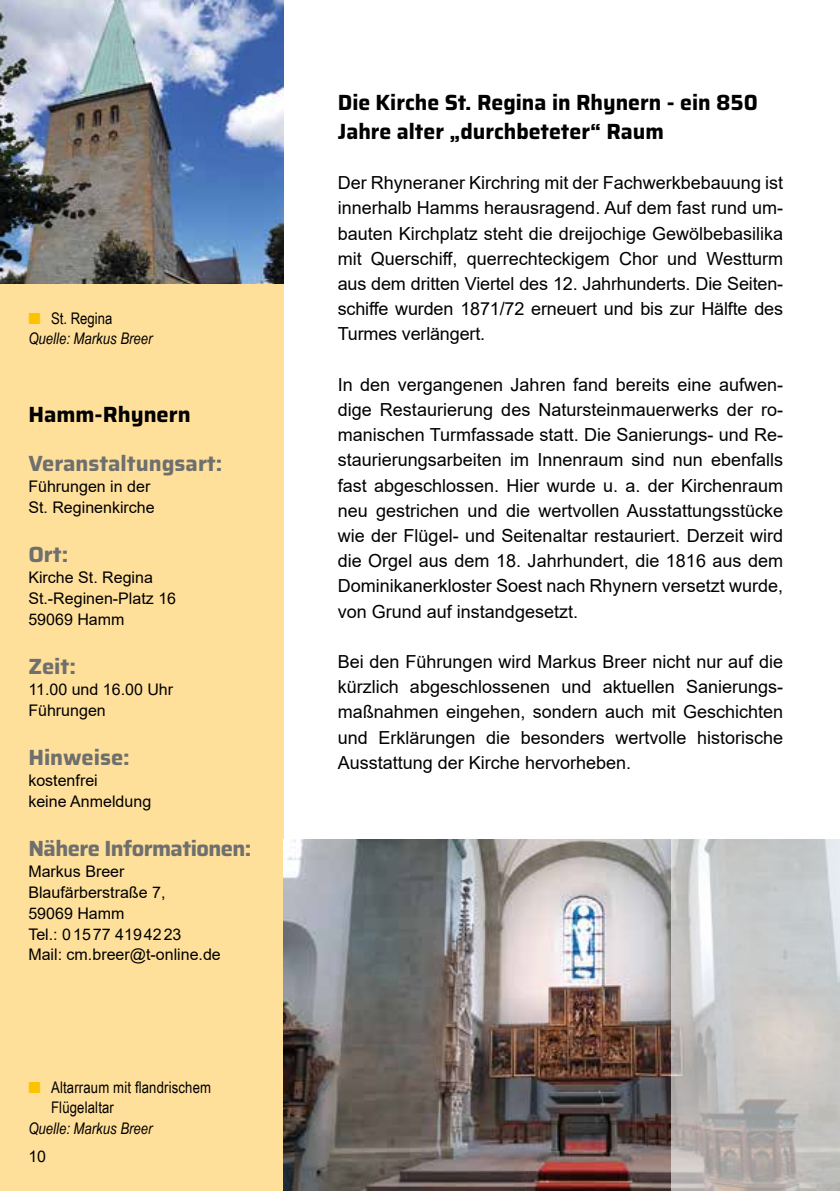
<style>
.page{position:relative;width:840px;height:1191px;background:#fff}
.page>*{position:absolute;margin:0;border:0;box-sizing:border-box;transform-origin:0 0}
.t1{font:700 22px/28.6px "Saira";color:#000}
.t2{font:700 22px "Saira";color:#6f6f6e}
.t3{font:700 22px "Saira";letter-spacing:-.025em;color:#6f6f6e}
.t4{font:18px/25.2px "Arial";color:#000;text-align:justify}
.t5{font:16px/20.8px "Arial";color:#000}
.t6{font:italic 16px/20.8px "Arial Narrow";color:#000}
.t7{font:16px/20.8px "Arial Narrow";letter-spacing:.01em;color:#000}
.s1{color:#fdc200}
.s2{font-style:normal}
</style>
<div class="page">
<div style="left:0;top:0;width:283px;height:1191px;background:#ffe09b"></div>
<img style="left:0;top:0;width:283px;height:283px">
<img style="left:283px;top:839px;width:388px;height:352px">
<svg style="left:671px;top:839px;width:168px;height:352px;fill:#c7c8c7"></svg>
<p class="t6" style="left:28px;top:307px;width:125px"><span class="s1">■</span> <span class="s2">St. Regina<br></span>Quelle: Markus Breer</p>
<p class="t1" style="left:28px;top:400px;width:164px">Hamm-Rhynern</p>
<p class="t2" style="left:28px;top:446px;width:195px">Veranstaltungsart:</p>
<p class="t5" style="left:28px;top:476px;width:128px">Führungen in der<br>St. Reginenkirche</p>
<p class="t2" style="left:28px;top:537px;width:42px">Ort:</p>
<p class="t5" style="left:28px;top:567px;width:149px">Kirche St. Regina<br>St.-Reginen-Platz 16<br>59069 Hamm</p>
<p class="t2" style="left:28px;top:649px;width:49px">Zeit:</p>
<p class="t5" style="left:28px;top:679px;width:146px">11.00 und 16.00 Uhr<br>Führungen</p>
<p class="t2" style="left:28px;top:740px;width:103px">Hinweise:</p>
<p class="t5" style="left:28px;top:770px;width:124px">kostenfrei<br>keine Anmeldung</p>
<p class="t3" style="left:28px;top:831px;width:224px">Nähere Informationen:</p>
<p class="t5" style="left:28px;top:861px;width:194px">Markus Breer<br>Blaufärberstraße 7,<br>59069 Hamm<br>Tel.: 01577 4194223<br>Mail: cm.breer@t-online.de</p>
<p class="t7" style="left:51px;top:1076px;width:161px;text-indent:-23px"><span class="s1">■</span> Altarraum mit flandrischem<br>Flügelaltar</p>
<p class="t6" style="left:28px;top:1118px;width:125px">Quelle: Markus Breer</p>
<p class="t5" style="left:28px;top:1145px;width:19px">10</p>
<p class="t1" style="left:337px;top:88px;width:421px">Die Kirche St. Regina in Rhynern - ein 850<br>Jahre alter „durchbeteter“ Raum</p>
<p class="t4" style="left:337px;top:170px;width:447px">Der Rhyneraner Kirchring mit der Fachwerkbebauung ist innerhalb Hamms herausragend. Auf dem fast rund um&shy;bauten Kirchplatz steht die dreijochige Gewölbebasilika mit Querschiff, querrechteckigem Chor und Westturm aus dem dritten Viertel des 12. Jahrhunderts. Die Seiten&shy;schiffe wurden 1871/72 erneuert und bis zur Hälfte des Turmes verlängert.</p>
<p class="t4" style="left:337px;top:372px;width:447px">In den vergangenen Jahren fand bereits eine aufwen&shy;dige Restaurierung des Natursteinmauerwerks der ro&shy;manischen Turmfassade statt. Die Sanierungs- und Re&shy;staurierungsarbeiten im Innenraum sind nun ebenfalls fast abgeschlossen. Hier wurde u. a. der Kirchenraum neu gestrichen und die wertvollen Ausstattungsstücke wie der Flügel- und Seitenaltar restauriert. Derzeit wird die Orgel aus dem 18. Jahrhundert, die 1816 aus dem Dominikanerkloster Soest nach Rhynern versetzt wurde, von Grund auf instandgesetzt.</p>
<p class="t4" style="left:337px;top:649px;width:447px">Bei den Führungen wird Markus Breer nicht nur auf die kürzlich abgeschlossenen und aktuellen Sanierungs&shy;maßnahmen eingehen, sondern auch mit Geschichten und Erklärungen die besonders wertvolle historische Ausstattung der Kirche hervorheben.</p>
</div>
